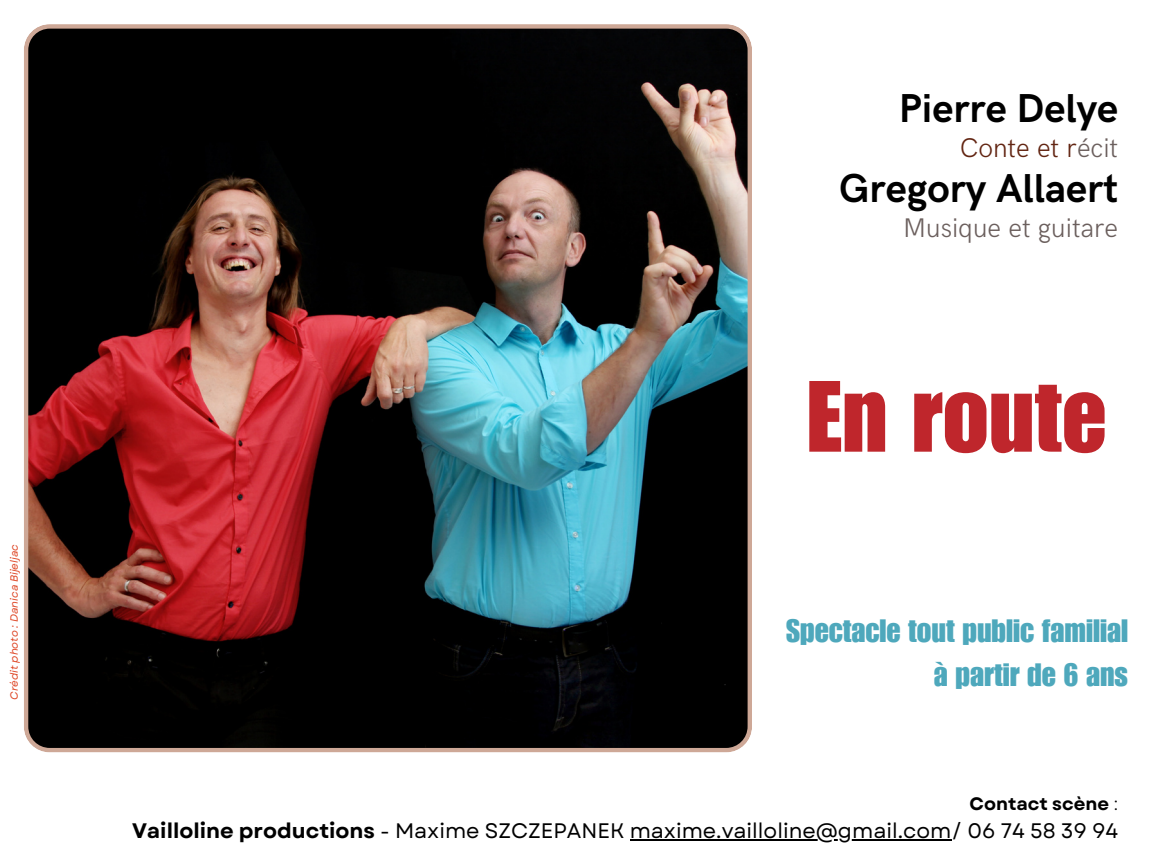
<style>
.page{position:relative;width:1152px;height:864px;background:#fff}
.page>*{position:absolute;margin:0;border:0;box-sizing:border-box;transform-origin:0 0}
.t1{font:99px "Impact LT Std";color:#bf262c}
.t2{font:700 40.5px "HK Grotesk";color:#000}
.t3{font:31.5px/43.8px "Impact LT Std";color:#4ea8bc;text-align:right}
.t4{font:300 27px "HK Grotesk";color:#6b5f5d}
.t5{font:300 27px "HK Grotesk";color:#622512}
.t6{font:21px "Garet";color:#000}
.t7{font:700 18px "Garet";color:#000}
.t8{font:italic 10.5px "Garet";color:#de4524}
.s1{color:#6b5f5d}
.s2{font-weight:400}
.s3{font-weight:700}
</style>
<div class="page">
<hr style="left:630px;top:839px;width:321px;height:1px;background:#000">
<img style="left:24px;top:24px;width:728px;height:728px">
<p class="t8" style="left:6px;top:700px;width:157px;rotate:-90deg">Crédit photo : Danica Bijeljac</p>
<h4 class="t2" style="left:899px;top:86px;width:221px">Pierre Delye</h4>
<h4 class="t5" style="left:960px;top:133px;width:160px">Conte et r<span class="s1">écit</span></h4>
<h4 class="t2" style="left:839px;top:166px;width:281px">Gregory Allaert</h4>
<h4 class="t4" style="left:903px;top:213px;width:216px">Musique et guitare</h4>
<h1 class="t1" style="left:807px;top:381px;width:300px">En route</h1>
<h2 class="t3" style="left:786px;top:614px;width:343px">Spectacle tout public familial à partir de 6 ans</h2>
<p class="t7" style="left:970px;top:791px;width:150px">Contact scène <span class="s2">:</span></p>
<p class="t6" style="left:132px;top:815px;width:988px"><span class="s3">Vailloline productions</span> - Maxime SZCZEPANEK maxime.vailloline@gmail.com/ 06 74 58 39 94</p>
</div>
